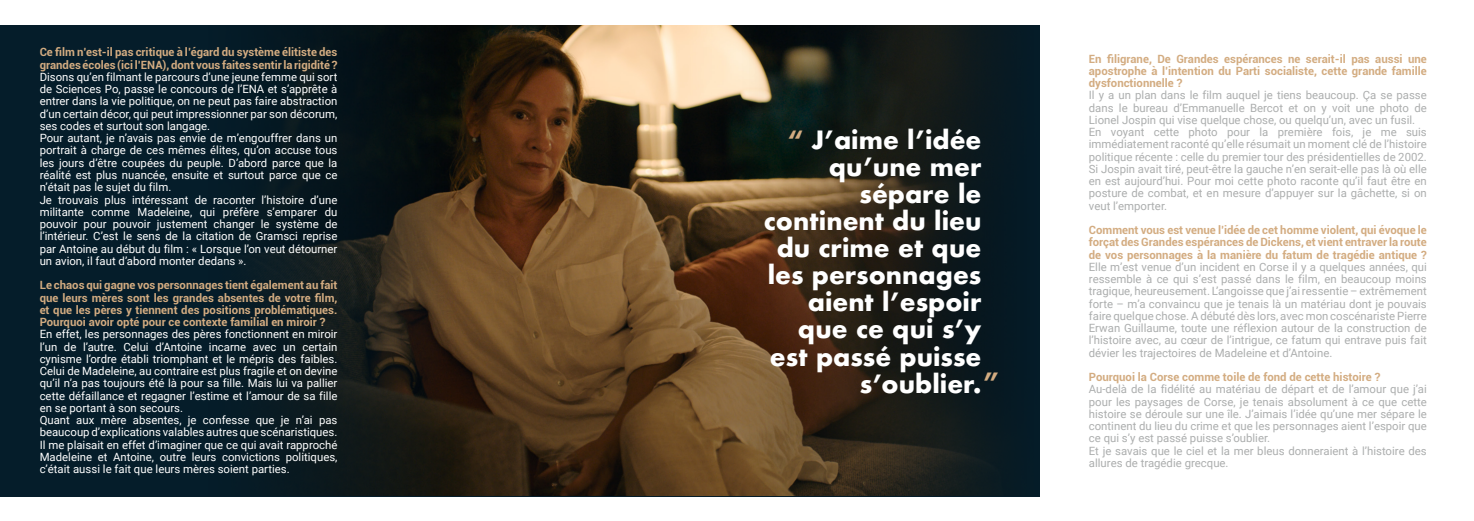
<style>
.page{position:relative;width:1474px;height:521px;background:#fff}
.page>*{position:absolute;margin:0;border:0;box-sizing:border-box;transform-origin:0 0}
.t1{font:700 24.5px "Futura";color:#fff}
.t2{font:11.38px/12.2px "Roboto";color:#fff}
.t3{font:11.38px/12.2px "Roboto";color:#acaeae}
.t4{font:700 11.38px/12.2px "Roboto";color:#d3ac81;text-align:justify}
.s1{color:#d3ac81}
</style>
<div class="page">
<div style="left:0;top:25px;width:1039px;height:471px;background:#051d2a"></div>
<img style="left:256px;top:25px;width:737px;height:471px">
<p class="t4" style="left:40px;top:46px;width:299px">Ce film n’est-il pas critique à l’égard du système élitiste des grandes écoles (ici l’ENA), dont vous faites sentir la rigidité ?</p>
<p class="t2" style="left:40px;top:70px;width:299px">Disons qu’en filmant le parcours d’une jeune femme qui sort de Sciences Po, passe le concours de l’ENA et s’apprête à entrer dans la vie politique, on ne peut pas faire abstraction d’un certain décor, qui peut impressionner par son décorum, ses codes et surtout son langage.<br>Pour autant, je n’avais pas envie de m’engouffrer dans un portrait à charge de ces mêmes élites, qu’on accuse tous les jours d’être coupées du peuple. D’abord parce que la réalité est plus nuancée, ensuite et surtout parce que ce n’était pas le sujet du film.<br>Je trouvais plus intéressant de raconter l’histoire d’une militante comme Madeleine, qui préfère s’emparer du pouvoir pour pouvoir justement changer le système de l’intérieur. C’est le sens de la citation de Gramsci reprise par Antoine au début du film : « Lorsque l’on veut détourner un avion, il faut d’abord monter dedans ».</p>
<p class="t4" style="left:40px;top:279px;width:299px">Le chaos qui gagne vos personnages tient également au fait que leurs mères sont les grandes absentes de votre film, et que les pères y tiennent des positions problématiques.<br>Pourquoi avoir opté pour ce contexte familial en miroir ?</p>
<p class="t2" style="left:40px;top:328px;width:299px">En effet, les personnages des pères fonctionnent en miroir l’un de l’autre. Celui d’Antoine incarne avec un certain cynisme l’ordre établi triomphant et le mépris des faibles.<br>Celui de Madeleine, au contraire est plus fragile et on devine qu’il n’a pas toujours été là pour sa fille. Mais lui va pallier cette défaillance et regagner l’estime et l’amour de sa fille en se portant à son secours.<br>Quant aux mère absentes, je confesse que je n’ai pas beaucoup d’explications valables autres que scénaristiques.<br>Il me plaisait en effet d’imaginer que ce qui avait rapproché Madeleine et Antoine, outre leurs convictions politiques, c’était aussi le fait que leurs mères soient parties.</p>
<h1 class="t1" style="left:787px;top:122px;width:195px"><span class="s1">“</span> J’aime l’idée</h1>
<h1 class="t1" style="left:828px;top:149px;width:154px">qu’une mer</h1>
<h1 class="t1" style="left:859px;top:176px;width:123px">sépare le</h1>
<h1 class="t1" style="left:764px;top:203px;width:219px">continent du lieu</h1>
<h1 class="t1" style="left:776px;top:230px;width:206px">du crime et que</h1>
<h1 class="t1" style="left:767px;top:257px;width:215px">les personnages</h1>
<h1 class="t1" style="left:807px;top:284px;width:175px">aient l’espoir</h1>
<h1 class="t1" style="left:797px;top:311px;width:185px">que ce qui s’y</h1>
<h1 class="t1" style="left:770px;top:339px;width:213px">est passé puisse</h1>
<h1 class="t1" style="left:859px;top:366px;width:141px">s’oublier.<span class="s1">”</span></h1>
<p class="t4" style="left:1088px;top:52px;width:339px">En filigrane, De Grandes espérances ne serait-il pas aussi une apostrophe à l’intention du Parti socialiste, cette grande famille dysfonctionnelle ?</p>
<p class="t3" style="left:1088px;top:89px;width:339px">Il y a un plan dans le film auquel je tiens beaucoup. Ça se passe dans le bureau d’Emmanuelle Bercot et on y voit une photo de Lionel Jospin qui vise quelque chose, ou quelqu’un, avec un fusil.<br>En voyant cette photo pour la première fois, je me suis immédiatement raconté qu’elle résumait un moment clé de l’histoire politique récente : celle du premier tour des présidentielles de 2002.<br>Si Jospin avait tiré, peut-être la gauche n’en serait-elle pas là où elle en est aujourd’hui. Pour moi cette photo raconte qu’il faut être en posture de combat, et en mesure d’appuyer sur la gâchette, si on veut l’emporter.</p>
<p class="t4" style="left:1088px;top:223px;width:339px">Comment vous est venue l’idée de cet homme violent, qui évoque le forçat des Grandes espérances de Dickens, et vient entraver la route de vos personnages à la manière du fatum de tragédie antique ?</p>
<p class="t3" style="left:1088px;top:260px;width:339px;text-align:justify">Elle m’est venue d’un incident en Corse il y a quelques années, qui ressemble à ce qui s’est passé dans le film, en beaucoup moins tragique, heureusement. L’angoisse que j’ai ressentie – extrêmement forte – m’a convaincu que je tenais là un matériau dont je pouvais faire quelque chose. A débuté dès lors, avec mon coscénariste Pierre Erwan Guillaume, toute une réflexion autour de la construction de l’histoire avec, au cœur de l’intrigue, ce fatum qui entrave puis fait dévier les trajectoires de Madeleine et d’Antoine.</p>
<p class="t4" style="left:1088px;top:371px;width:293px">Pourquoi la Corse comme toile de fond de cette histoire ?</p>
<p class="t3" style="left:1088px;top:383px;width:339px">Au-delà de la fidélité au matériau de départ et de l’amour que j’ai pour les paysages de Corse, je tenais absolument à ce que cette histoire se déroule sur une île. J’aimais l’idée qu’une mer sépare le continent du lieu du crime et que les personnages aient l’espoir que ce qui s’y est passé puisse s’oublier.<br>Et je savais que le ciel et la mer bleus donneraient à l’histoire des allures de tragédie grecque.</p>
</div>
